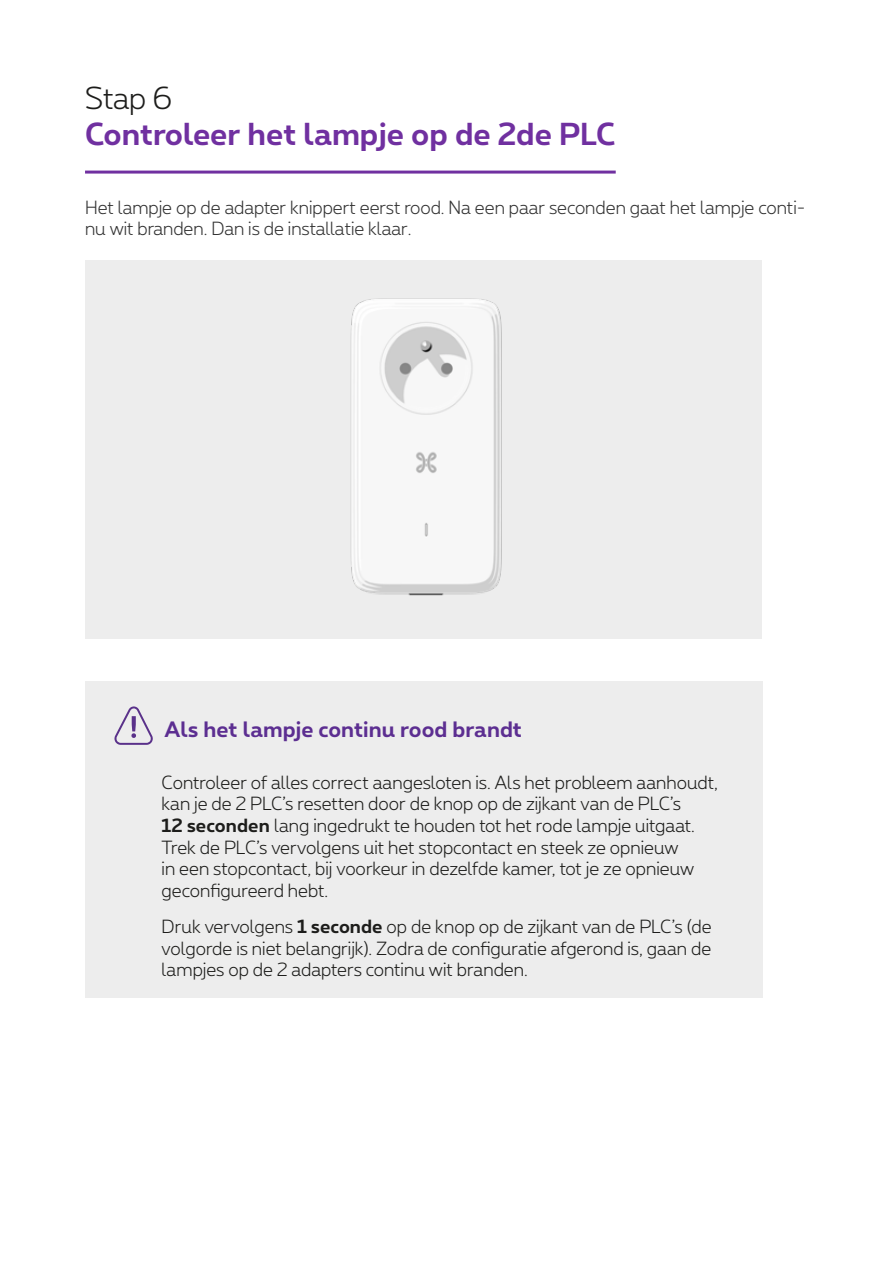
<style>
.page{position:relative;width:893px;height:1263px;background:#fff}
.page>*{position:absolute;margin:0;border:0;box-sizing:border-box;transform-origin:0 0}
.t1{font:700 30px "Proximus";color:#7030a0}
.t2{font:300 30px "Proximus";color:#1d1d1b}
.t3{font:700 21px "Proximus";color:#5c2e91}
.t4{font:300 18px/21.6px "Proximus";color:#1d1d1b}
.t5{font:300 18px/21.6px "Proximus";color:#333}
.s1{font-weight:700}
</style>
<div class="page">
<hr style="left:85px;top:171px;width:531px;height:3px;background:#7030a0">
<div style="left:85px;top:261px;width:676px;height:378px;background:#ededed"></div>
<img style="left:350px;top:298px;width:152px;height:298px">
<div style="left:85px;top:681px;width:677px;height:316px;background:#ededed"></div>
<svg style="left:114px;top:706px;width:39px;height:39px"></svg>
<h1 class="t2" style="left:85px;top:78px;width:89px">Stap 6</h1>
<h1 class="t1" style="left:85px;top:112px;width:532px">Controleer het lampje op de 2de PLC</h1>
<p class="t5" style="left:85px;top:195px;width:722px">Het lampje op de adapter knippert eerst rood. Na een paar seconden gaat het lampje conti&shy;nu wit branden. Dan is de installatie klaar.</p>
<p class="t3" style="left:165px;top:714px;width:359px">Als het lampje continu rood brandt</p>
<p class="t4" style="left:162px;top:770px;width:558px">Controleer of alles correct aangesloten is. Als het probleem aanhoudt, kan je de 2 PLC’s resetten door de knop op de zijkant van de PLC’s<br><span class="s1">12 seconden</span> lang ingedrukt te houden tot het rode lampje uitgaat.<br>Trek de PLC’s vervolgens uit het stopcontact en steek ze opnieuw<br>in een stopcontact, bij voorkeur in dezelfde kamer, tot je ze opnieuw geconfigureerd hebt.</p>
<p class="t4" style="left:162px;top:914px;width:552px;text-align:justify">Druk vervolgens <span class="s1">1 seconde</span> op de knop op de zijkant van de PLC’s (de volgorde is niet belangrijk). Zodra de configuratie afgerond is, gaan de lampjes op de 2 adapters continu wit branden.</p>
</div>
